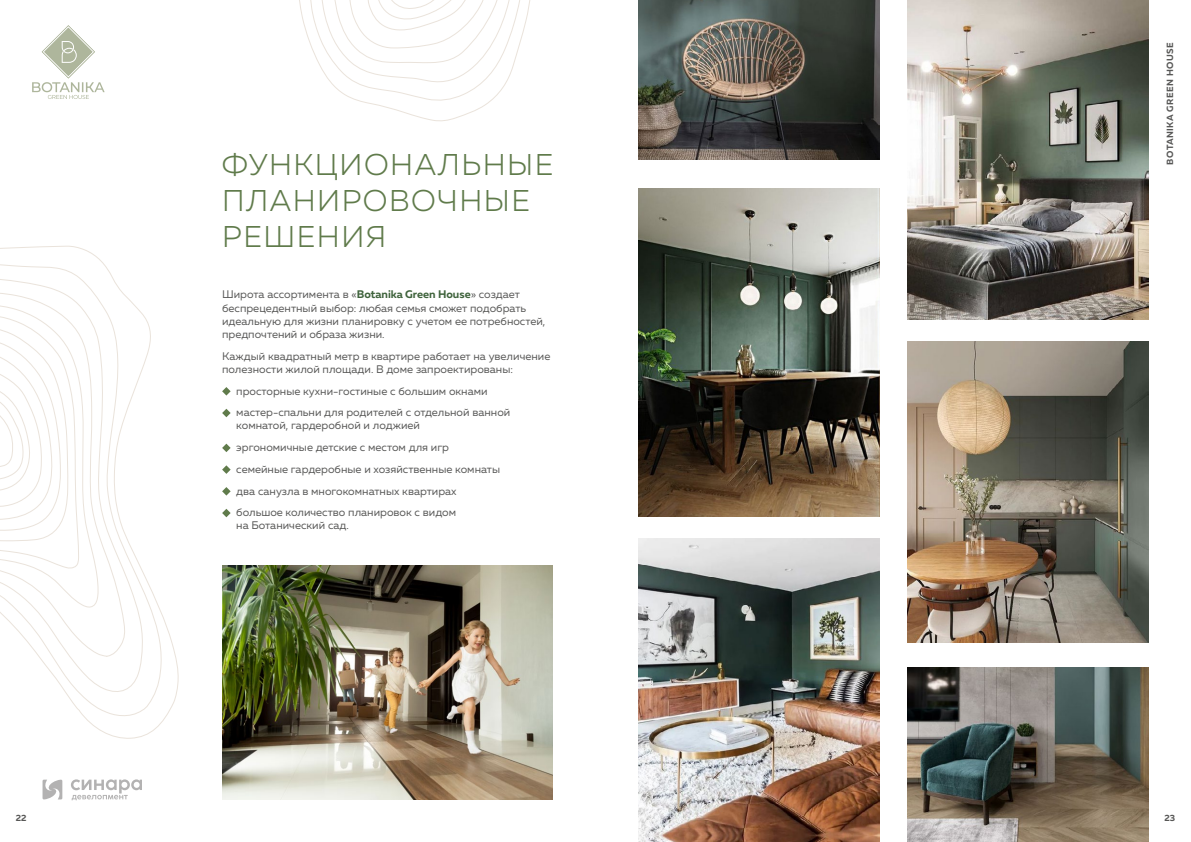
<style>
.page{position:relative;width:1191px;height:842px;background:#fff}
.page>*{position:absolute;margin:0;border:0;box-sizing:border-box;transform-origin:0 0}
.t1{font:300 30px/36px "Muller";letter-spacing:.05em;color:#607b4b}
.t2{font:11px/21.7px "Muller";color:#575756}
.t3{font:700 9px "Muller";letter-spacing:.05em;color:#575756}
.s1{font-weight:700;color:#3f633c}
</style>
<div class="page">
<svg style="left:0;top:245px;width:179px;height:494px"></svg>
<svg style="left:0;top:263px;width:162px;height:456px"></svg>
<svg style="left:0;top:314px;width:80px;height:487px"></svg>
<svg style="left:0;top:326px;width:68px;height:215px"></svg>
<svg style="left:299px;top:0;width:232px;height:122px"></svg>
<img style="left:907px;top:0;width:241px;height:319px">
<img style="left:638px;top:189px;width:241px;height:328px">
<img style="left:907px;top:342px;width:241px;height:301px">
<img style="left:638px;top:539px;width:241px;height:303px">
<svg style="left:32px;top:25px;width:73px;height:74px"></svg>
<svg style="left:43px;top:780px;width:19px;height:19px"></svg>
<svg style="left:71px;top:779px;width:71px;height:21px"></svg>
<svg style="left:222px;top:387px;width:9px;height:9px"></svg>
<svg style="left:222px;top:409px;width:9px;height:8px"></svg>
<svg style="left:222px;top:444px;width:9px;height:8px"></svg>
<svg style="left:222px;top:465px;width:9px;height:9px"></svg>
<svg style="left:222px;top:487px;width:9px;height:9px"></svg>
<svg style="left:222px;top:509px;width:9px;height:8px"></svg>
<img style="left:222px;top:566px;width:331px;height:233px">
<img style="left:907px;top:667px;width:241px;height:175px">
<img style="left:638px;top:0;width:241px;height:159px">
<h1 class="t1" style="left:222px;top:147px;width:333px">ФУНКЦИОНАЛЬНЫЕ<br>ПЛАНИРОВОЧНЫЕ<br>РЕШЕНИЯ</h1>
<p class="t2" style="left:222px;top:288px;width:325px;line-height:13.2px">Широта ассортимента в «<span class="s1">Botanika Green House</span>» создает беспрецедентный выбор: любая семья сможет подобрать идеальную для жизни планировку с учетом ее потребностей, предпочтений и образа жизни.</p>
<p class="t2" style="left:222px;top:349px;width:330px;line-height:13.2px">Каждый квадратный метр в квартире работает на увеличение полезности жилой площади. В доме запроектированы:</p>
<p class="t2" style="left:236px;top:380px;width:275px">просторные кухни-гостиные с большим окнами мастер-спальни для родителей с отдельной ванной</p>
<p class="t2" style="left:236px;top:415px;width:265px">комнатой, гардеробной и лоджией<br>эргономичные детские с местом для игр семейные гардеробные и хозяйственные комнаты два санузла в многокомнатных квартирах большое количество планировок с видом</p>
<p class="t2" style="left:236px;top:515px;width:114px">на Ботанический сад.</p>
<p class="t3" style="left:1164px;top:165px;width:124px;rotate:-90deg">BOTANIKA GREEN HOUSE</p>
<p class="t3" style="left:16px;top:813px;width:12px">22</p>
<p class="t3" style="left:1164px;top:813px;width:12px">23</p>
</div>
